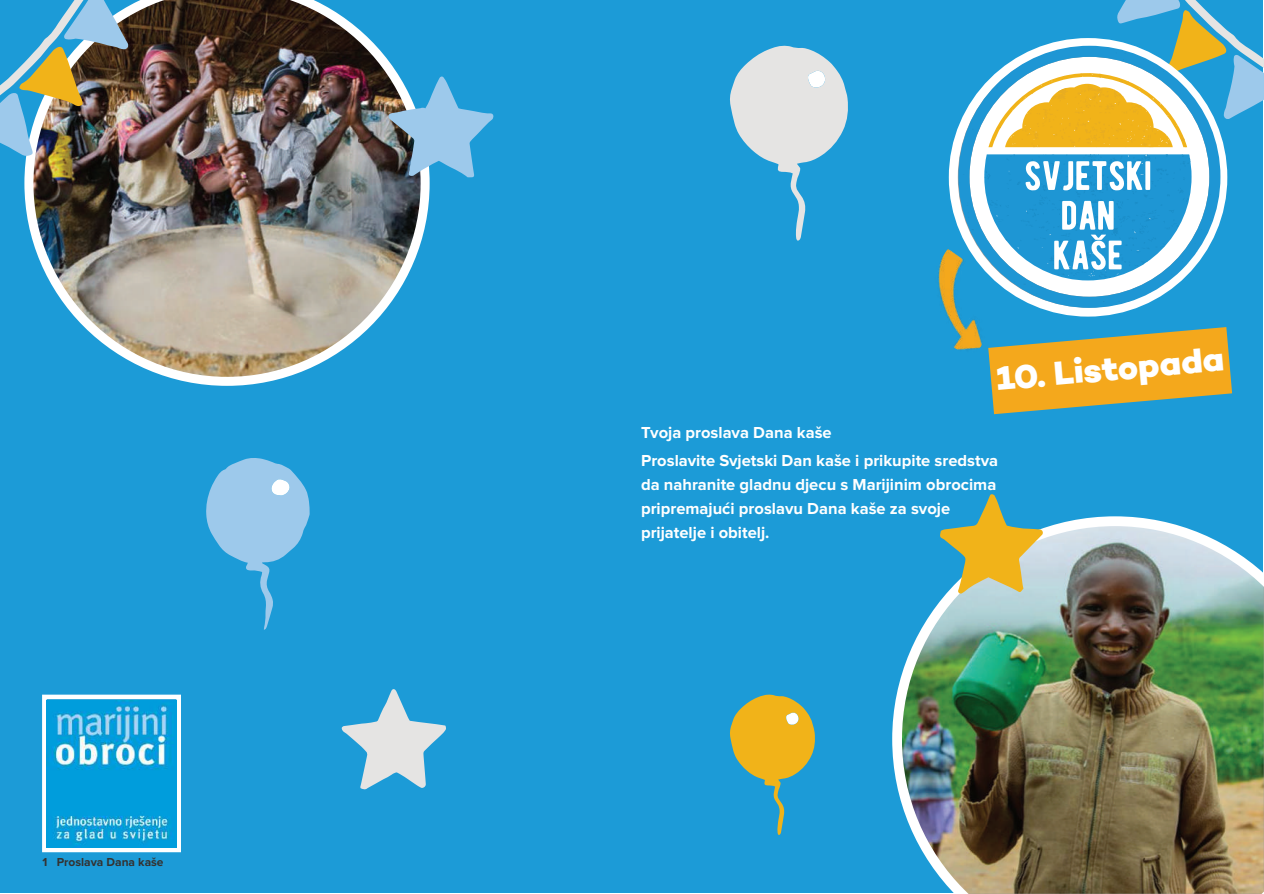
<style>
.page{position:relative;width:1264px;height:894px;background:#fff}
.page>*{position:absolute;margin:0;border:0;box-sizing:border-box;transform-origin:0 0}
.t1{font:800 33.75px "Campton";color:#fff}
.t2{font:700 16.5px/24px "Proxima Nova";color:#fff}
.t3{font:700 12px "Proxima Nova";color:#343231}
</style>
<div class="page">
<div style="left:0;top:0;width:1262px;height:892px;background:#1c9bd7"></div>
<svg style="left:988px;top:327px;width:243px;height:87px"></svg>
<img style="left:892px;top:516px;width:371px;height:377px">
<img style="left:24px;top:0;width:405px;height:385px">
<div style="left:42px;top:694px;width:139px;height:157px;border:4px solid #fff"></div>
<svg style="left:206px;top:458px;width:103px;height:171px"></svg>
<svg style="left:730px;top:694px;width:85px;height:140px"></svg>
<svg style="left:730px;top:45px;width:118px;height:196px"></svg>
<svg style="left:387px;top:76px;width:106px;height:101px"></svg>
<svg style="left:939px;top:494px;width:103px;height:99px"></svg>
<svg style="left:341px;top:689px;width:105px;height:100px"></svg>
<svg style="left:958px;top:80px;width:262px;height:228px"></svg>
<img style="left:938px;top:248px;width:47px;height:102px">
<svg style="left:984px;top:154px;width:207px;height:126px"></svg>
<img style="left:46px;top:700px;width:130px;height:147px">
<img style="left:0;top:0;width:131px;height:169px">
<svg style="left:988px;top:0;width:276px;height:147px"></svg>
<p class="t3" style="left:43px;top:855px;width:122px">1 Proslava Dana kaše</p>
<h1 class="t1" style="left:994px;top:363px;width:230px;rotate:-5deg">10. Listopada</h1>
<p class="t2" style="left:641px;top:418px;width:358px;line-height:28.5px">Tvoja proslava Dana kaše<br>Proslavite Svjetski Dan kaše i prikupite sredstva</p>
<p class="t2" style="left:641px;top:473px;width:356px">da nahranite gladnu djecu s Marijinim obrocima pripremajući proslavu Dana kaše za svoje prijatelje i obitelj.</p>
</div>
